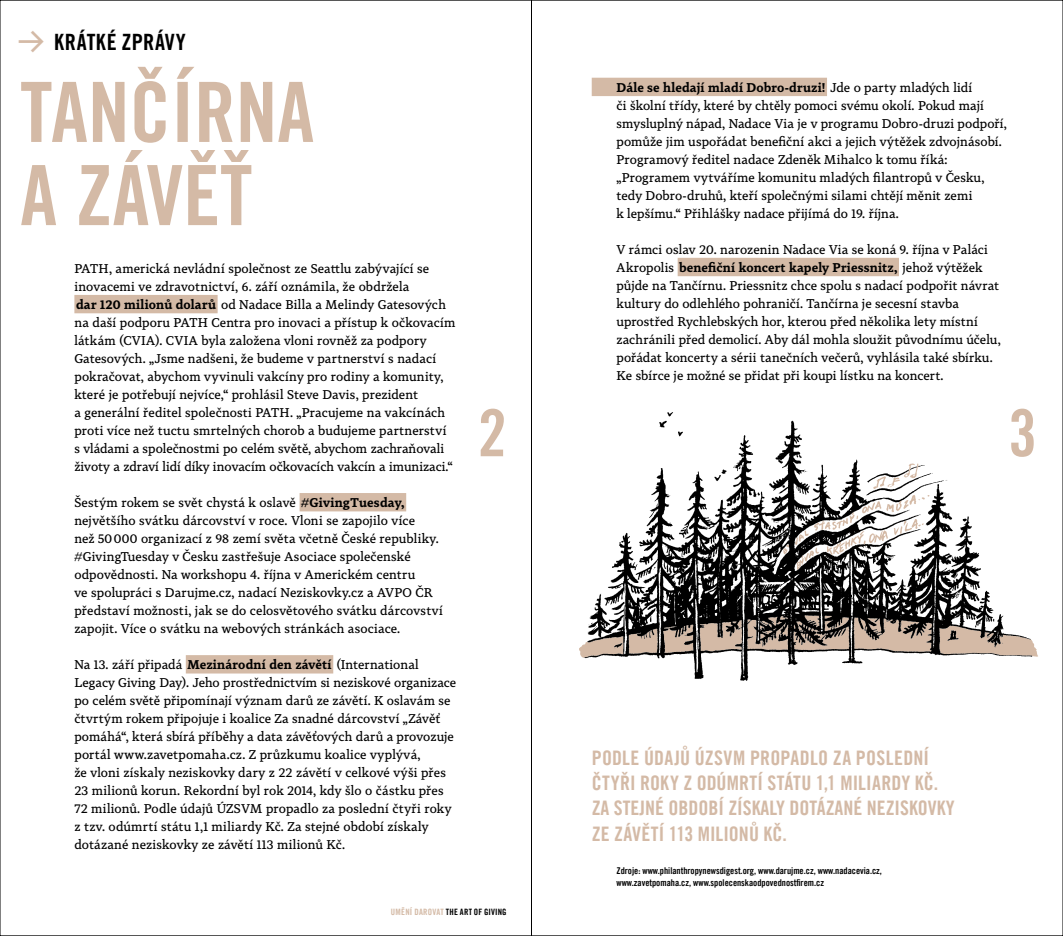
<style>
.page{position:relative;width:1063px;height:936px;background:#fff}
.page>*{position:absolute;margin:0;border:0;box-sizing:border-box;transform-origin:0 0}
.t1{font:83.12px/83.1px "Trade Gothic LT Com Bd Cn 20";letter-spacing:-.01em;color:#d4baa6}
.t2{font:65px "Trade Gothic LT Com Bd Cn 20";color:#d4baa6}
.t3{font:22.5px "Trade Gothic LT Com Bd Cn 20";letter-spacing:.03em;color:#000}
.t4{font:20px "Trade Gothic LT Com Bd Cn 20";letter-spacing:.01em;color:#d4baa6}
.t5{font:12.5px/18px "Tabac G4";letter-spacing:.01em;color:#000}
.t6{font:9.38px/11.2px "Trade Gothic LT Com Bd Cn 20";color:#000}
.t7{font:8.75px "Trade Gothic LT Com Bd Cn 20";color:#000}
.t8{font:8.75px "Trade Gothic LT Com Bd Cn 20";color:#d4baa6}
.s1{font-family:"Tabac Sans";font-size:35px;color:#d4baa6}
.s2{font-weight:700}
</style>
<div class="page">
<div style="left:74px;top:295px;width:144px;height:18px;background:#d4baa6"></div>
<div style="left:300px;top:493px;width:106px;height:18px;background:#d4baa6"></div>
<div style="left:186px;top:655px;width:147px;height:18px;background:#d4baa6"></div>
<div style="left:592px;top:78px;width:235px;height:18px;background:#d4baa6"></div>
<div style="left:678px;top:258px;width:221px;height:18px;background:#d4baa6"></div>
<img style="left:579px;top:412px;width:459px;height:269px">
<h3 class="t3" style="left:17px;top:28px;width:170px"><span class="s1">→</span> Krátké zprávy</h3>
<h1 class="t1" style="left:20px;top:70px;width:234px">Tančírna<br>a závěť</h1>
<p class="t5" style="left:74px;top:259px;width:382px">PATH, americká nevládní společnost ze Seattlu zabývající se inovacemi ve zdravotnictví, 6. září oznámila, že obdržela<br><span class="s2">dar 120 milionů dolarů</span> od Nadace Billa a Melindy Gatesových na daší podporu PATH Centra pro inovaci a přístup k očkovacím látkám (CVIA). CVIA byla založena vloni rovněž za podpory Gatesových. „Jsme nadšeni, že budeme v partnerství s nadací pokračovat, abychom vyvinuli vakcíny pro rodiny a komunity, které je potřebují nejvíce,“ prohlásil Steve Davis, prezident<br>a generální ředitel společnosti PATH. „Pracujeme na vakcínách proti více než tuctu smrtelných chorob a budujeme partnerství<br>s vládami a společnostmi po celém světě, abychom zachraňovali životy a zdraví lidí díky inovacím očkovacích vakcín a imunizaci.“</p>
<p class="t5" style="left:74px;top:493px;width:370px">Šestým rokem se svět chystá k oslavě <span class="s2">#GivingTuesday, </span>největšího svátku dárcovství v roce. Vloni se zapojilo více<br>než 50000 organizací z 98 zemí světa včetně České republiky. #GivingTuesday v Česku zastřešuje Asociace společenské odpovědnosti. Na workshopu 4. října v Americkém centru<br>ve spolupráci s Darujme.cz, nadací Neziskovky.cz a AVPO ČR představí možnosti, jak se do celosvětového svátku dárcovství zapojit. Více o svátku na webových stránkách asociace.</p>
<p class="t5" style="left:74px;top:655px;width:383px">Na 13. září připadá <span class="s2">Mezinárodní den závětí</span> (International Legacy Giving Day). Jeho prostřednictvím si neziskové organizace po celém světě připomínají význam darů ze závětí. K oslavám se čtvrtým rokem připojuje i koalice Za snadné dárcovství „Závěť pomáhá“, která sbírá příběhy a data závěťových darů a provozuje portál www.zavetpomaha.cz. Z průzkumu koalice vyplývá,<br>že vloni získaly neziskovky dary z 22 závětí v celkové výši přes 23 milionů korun. Rekordní byl rok 2014, kdy šlo o částku přes 72 milionů. Podle údajů ÚZSVM propadlo za poslední čtyři roky z tzv. odúmrtí státu 1,1 miliardy Kč. Za stejné období získaly dotázané neziskovky ze závětí 113 milionů Kč.</p>
<p class="t5" style="left:617px;top:78px;width:392px"><span class="s2">Dále se hledají mladí Dobro‑druzi!</span> Jde o party mladých lidí<br>či školní třídy, které by chtěly pomoci svému okolí. Pokud mají smysluplný nápad, Nadace Via je v programu Dobro‑druzi podpoří, pomůže jim uspořádat benefiční akci a jejich výtěžek zdvojnásobí.<br>Programový ředitel nadace Zdeněk Mihalco k tomu říká: „Programem vytváříme komunitu mladých filantropů v Česku, tedy Dobro‑druhů, kteří společnými silami chtějí měnit zemi<br>k lepšímu.“ Přihlášky nadace přijímá do 19. října.</p>
<p class="t5" style="left:617px;top:240px;width:386px">V rámci oslav 20. narozenin Nadace Via se koná 9. října v Paláci Akropolis <span class="s2">benefiční koncert kapely Priessnitz,</span> jehož výtěžek půjde na Tančírnu. Priessnitz chce spolu s nadací podpořit návrat kultury do odlehlého pohraničí. Tančírna je secesní stavba uprostřed Rychlebských hor, kterou před několika lety místní zachránili před demolicí. Aby dál mohla sloužit původnímu účelu, pořádat koncerty a sérii tanečních večerů, vyhlásila také sbírku.<br>Ke sbírce je možné se přidat při koupi lístku na koncert.</p>
<h2 class="t2" style="left:478px;top:393px;width:30px">2</h2>
<h2 class="t2" style="left:1008px;top:393px;width:30px">3</h2>
<h3 class="t4" style="left:592px;top:746px;width:21px">Podle</h3>
<h3 class="t4" style="left:644px;top:746px;width:117px">údajů ÚZSVM propadlo</h3>
<h3 class="t4" style="left:833px;top:746px;width:34px">za poslední</h3>
<h3 class="t4" style="left:592px;top:771px;width:145px">čtyřiroky zodúmrtí</h3>
<h3 class="t4" style="left:767px;top:771px;width:83px">státu 1,1 miliard</h3>
<h3 class="t4" style="left:902px;top:771px;width:38px">y Kč.</h3>
<h3 class="t4" style="left:592px;top:796px;width:87px">Zastejné období</h3>
<h3 class="t4" style="left:728px;top:796px;width:9px">získal</h3>
<h3 class="t4" style="left:776px;top:796px;width:60px">y dotázané</h3>
<h3 class="t4" style="left:867px;top:796px;width:10px">neziskovk</h3>
<h3 class="t4" style="left:946px;top:796px;width:10px">y</h3>
<h3 class="t4" style="left:592px;top:821px;width:116px">ze závětí 113 milion</h3>
<h3 class="t4" style="left:749px;top:821px;width:39px">ů Kč.</h3>
<p class="t6" style="left:617px;top:865px;width:267px">Zdroje: www.philanthropynewsdigest.org, www.darujme.cz, www.nadacevia.cz, www.zavetpomaha.cz, www.spolecenskaodpovednostfirem.cz</p>
<p class="t8" style="left:391px;top:906px;width:29px">Umění darovat</p>
<p class="t7" style="left:446px;top:906px;width:47px">The Art of Giving</p>
</div>
